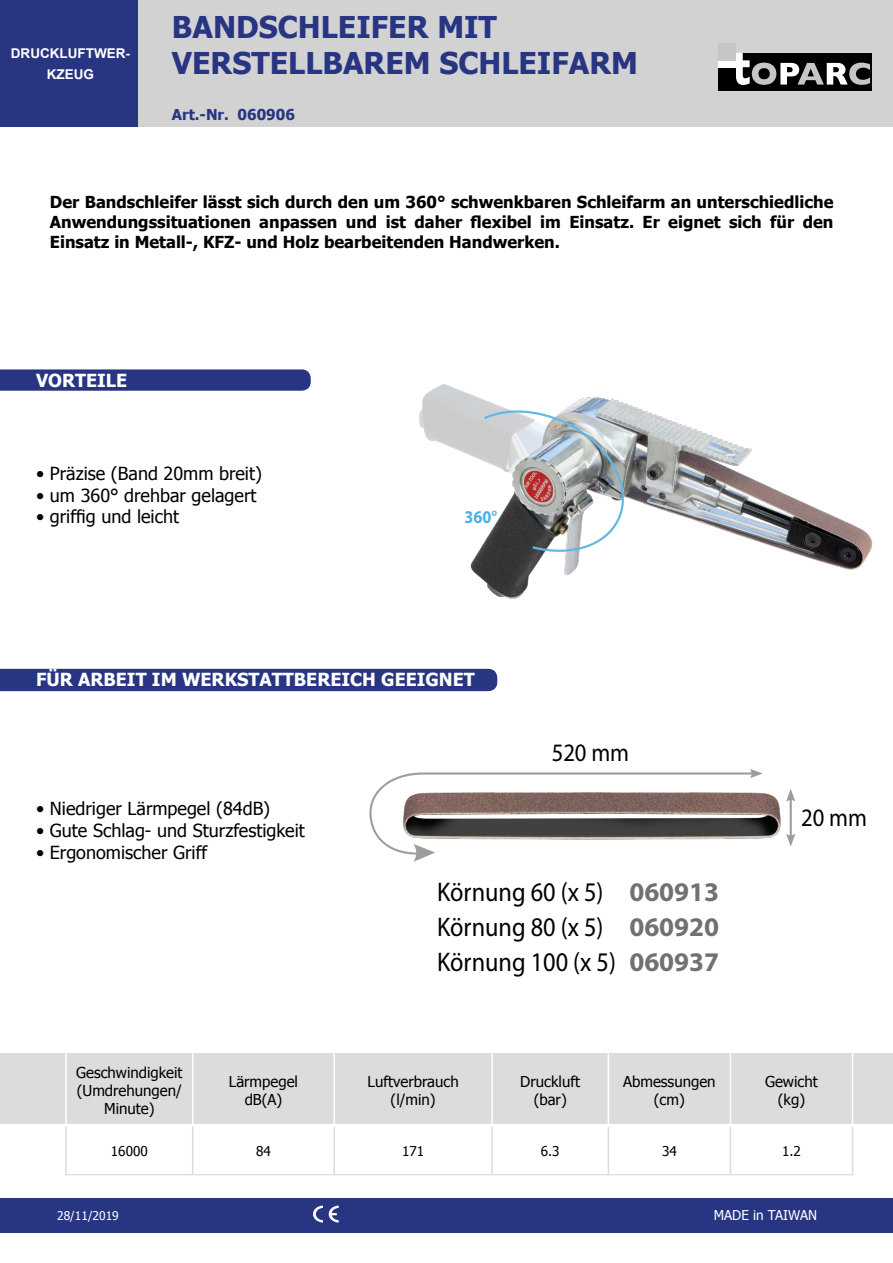
<style>
.page{position:relative;width:893px;height:1263px;background:#fff}
.page>*{position:absolute;margin:0;border:0;box-sizing:border-box;transform-origin:0 0}
.t1{font:700 30px/36px "Tahoma";color:#283583}
.t2{font:27px/35.1px "Myriad Pro";color:#000;text-align:justify;scale:.9 1}
.t3{font:25.2px "Myriad Pro";color:#000;scale:.9 1}
.t4{font:18px "Tahoma";color:#000}
.t5{font:700 18px "Tahoma";color:#fff}
.t6{font:700 18px "Myriad Pro";color:#48b2e6;scale:.9 1}
.t7{font:700 16.5px/19.8px "Tahoma";color:#000;text-align:justify}
.t8{font:15px/18px "Tahoma";color:#000;text-align:center}
.t9{font:700 15px "Tahoma";color:#283583}
.t10{font:13.5px "Tahoma";color:#000}
.t11{font:700 13.5px/21px "Arial";color:#fff;text-align:center}
.t12{font:13.5px "Tahoma";color:#fff}
.t13{font:12px "Tahoma";color:#fff}
.s1{font-weight:700;color:#707173}
</style>
<div class="page">
<img style="left:419px;top:384px;width:454px;height:215px">
<div style="left:137px;top:0;width:756px;height:127px;background:#d2d2d2"></div>
<div style="left:0;top:1198px;width:893px;height:34px;background:#283583"></div>
<div style="left:0;top:0;width:137px;height:127px;background:#283583"></div>
<svg style="left:0;top:369px;width:311px;height:22px;background:#303c87"></svg>
<div style="left:0;top:669px;width:497px;height:22px;background:#283583"></div>
<div style="left:0;top:1053px;width:893px;height:71px;background:#dcdcdc"></div>
<svg style="left:313px;top:1205px;width:10px;height:17px"></svg>
<svg style="left:329px;top:1205px;width:10px;height:17px"></svg>
<div style="left:719px;top:53px;width:153px;height:37px;background:#000"></div>
<svg style="left:736px;top:53px;width:134px;height:32px"></svg>
<svg style="left:719px;top:60px;width:17px;height:7px"></svg>
<div style="left:719px;top:43px;width:17px;height:17px;background:#c6c6c6"></div>
<img style="left:482px;top:406px;width:155px;height:151px">
<img style="left:763px;top:793px;width:18px;height:46px">
<svg style="left:369px;top:769px;width:394px;height:93px"></svg>
<hr style="left:790px;top:798px;width:2px;height:39px;background:#9d9d9c">
<svg style="left:786px;top:789px;width:9px;height:13px"></svg>
<svg style="left:786px;top:834px;width:9px;height:13px"></svg>
<hr style="left:192px;top:1053px;width:1px;height:73px;background:#fff">
<hr style="left:333px;top:1053px;width:2px;height:73px;background:#fff">
<hr style="left:491px;top:1053px;width:2px;height:73px;background:#fff">
<hr style="left:608px;top:1053px;width:1px;height:73px;background:#fff">
<hr style="left:730px;top:1053px;width:1px;height:73px;background:#fff">
<hr style="left:852px;top:1053px;width:1px;height:73px;background:#fff">
<hr style="left:65px;top:1053px;width:2px;height:73px;background:#fff">
<hr style="left:65px;top:1174px;width:128px;height:1px;background:#d2d2d2">
<hr style="left:193px;top:1174px;width:141px;height:1px;background:#d2d2d2">
<hr style="left:334px;top:1174px;width:158px;height:1px;background:#d2d2d2">
<hr style="left:492px;top:1174px;width:116px;height:1px;background:#d2d2d2">
<hr style="left:608px;top:1174px;width:122px;height:1px;background:#d2d2d2">
<hr style="left:730px;top:1174px;width:123px;height:1px;background:#d2d2d2">
<hr style="left:65px;top:1126px;width:2px;height:48px;background:#dcdcdc">
<hr style="left:192px;top:1126px;width:1px;height:48px;background:#dcdcdc">
<hr style="left:333px;top:1127px;width:2px;height:47px;background:#dcdcdc">
<hr style="left:491px;top:1127px;width:2px;height:47px;background:#dcdcdc">
<hr style="left:608px;top:1127px;width:1px;height:47px;background:#dcdcdc">
<hr style="left:730px;top:1127px;width:1px;height:47px;background:#dcdcdc">
<hr style="left:852px;top:1127px;width:1px;height:47px;background:#dcdcdc">
<p class="t11" style="left:11px;top:43px;width:121px">DRUCKLUFTWER-<br>KZEUG</p>
<h1 class="t1" style="left:172px;top:8px;width:468px">BANDSCHLEIFER MIT<br>VERSTELLBAREM SCHLEIFARM</h1>
<p class="t9" style="left:172px;top:104px;width:125px">Art.-Nr. 060906</p>
<p class="t7" style="left:50px;top:191px;width:785px">Der Bandschleifer lässt sich durch den um 360° schwenkbaren Schleifarm an unterschiedliche Anwendungssituationen anpassen und ist daher flexibel im Einsatz. Er eignet sich für den Einsatz in Metall-, KFZ- und Holz bearbeitenden Handwerken.</p>
<p class="t5" style="left:36px;top:368px;width:93px">VORTEILE</p>
<p class="t4" style="left:36px;top:461px;width:227px">• Präzise (Band 20mm breit)</p>
<p class="t4" style="left:36px;top:483px;width:222px">• um 360° drehbar gelagert</p>
<p class="t4" style="left:36px;top:505px;width:145px">• griffig und leicht</p>
<p class="t6" style="left:465px;top:505px;width:38px">360°</p>
<p class="t5" style="left:36px;top:667px;width:440px">FÜR ARBEIT IM WERKSTATTBEREICH GEEIGNET</p>
<p class="t4" style="left:36px;top:797px;width:236px">• Niedriger Lärmpegel (84dB)</p>
<p class="t4" style="left:36px;top:818px;width:270px">• Gute Schlag- und Sturzfestigkeit</p>
<p class="t4" style="left:36px;top:840px;width:173px">• Ergonomischer Griff</p>
<h3 class="t3" style="left:552px;top:737px;width:88px">520 mm</h3>
<h2 class="t2" style="left:437px;top:873px;width:315px">Körnung 60 (x 5) <span class="s1">060913<br></span>Körnung 80 (x 5) <span class="s1">060920<br></span>Körnung 100 (x 5) <span class="s1">060937</span></h2>
<h3 class="t3" style="left:801px;top:802px;width:75px">20 mm</h3>
<p class="t8" style="left:76px;top:1063px;width:108px">Geschwindigkeit (Umdrehungen/<br>Minute)</p>
<p class="t8" style="left:229px;top:1072px;width:71px">Lärmpegel dB(A)</p>
<p class="t8" style="left:368px;top:1072px;width:93px">Luftverbrauch (l/min)</p>
<p class="t8" style="left:520px;top:1072px;width:61px">Druckluft (bar)</p>
<p class="t8" style="left:623px;top:1072px;width:94px">Abmessungen (cm)</p>
<p class="t8" style="left:765px;top:1072px;width:54px">Gewicht (kg)</p>
<p class="t10" style="left:111px;top:1142px;width:38px">16000</p>
<p class="t10" style="left:256px;top:1142px;width:16px">84</p>
<p class="t10" style="left:402px;top:1142px;width:24px">171</p>
<p class="t10" style="left:541px;top:1142px;width:20px">6.3</p>
<p class="t10" style="left:662px;top:1142px;width:16px">34</p>
<p class="t10" style="left:782px;top:1142px;width:20px">1.2</p>
<p class="t13" style="left:57px;top:1207px;width:63px">28/11/2019</p>
<p class="t12" style="left:714px;top:1206px;width:105px">MADE in TAIWAN</p>
</div>
